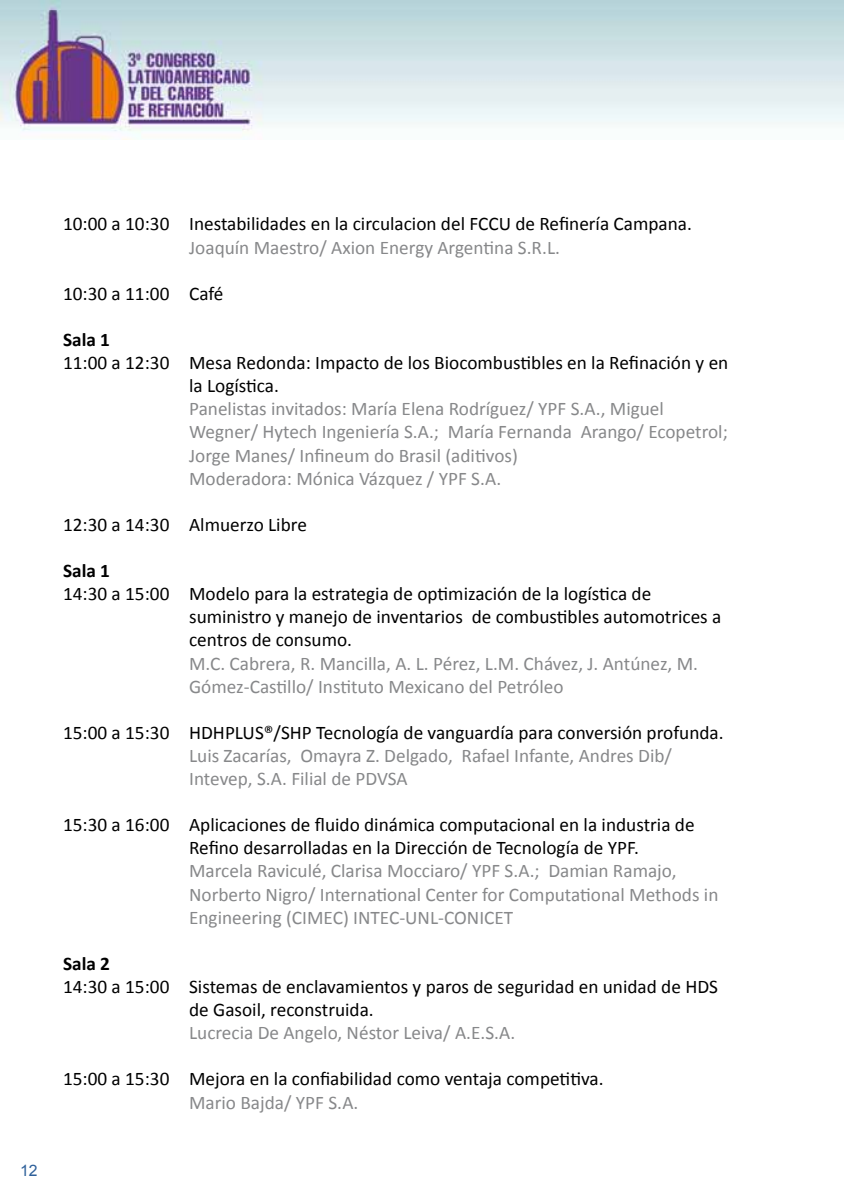
<style>
.page{position:relative;width:844px;height:1191px;background:#fff}
.page>*{position:absolute;margin:0;border:0;box-sizing:border-box;transform-origin:0 0}
.t1{font:19.25px/23.1px "Calibri";color:#000}
.t2{font:19.25px/23.1px "Calibri";color:#87888a}
.t3{font:700 19.25px "Calibri";color:#000}
.t4{font:15.75px "Arial";color:#2e609a}
</style>
<div class="page">
<img style="left:0;top:0;width:843px;height:139px">
<p class="t4" style="left:20px;top:1159px;width:19px">12</p>
<p class="t1" style="left:63px;top:212px;width:630px">10:00 a 10:30 Inestabilidades en la circulacion del FCCU de Refinería Campana.</p>
<p class="t2" style="left:189px;top:235px;width:372px">Joaquín Maestro/ Axion Energy Argentina S.R.L.</p>
<p class="t1" style="left:63px;top:281px;width:162px">10:30 a 11:00 Café</p>
<p class="t3" style="left:63px;top:328px;width:48px">Sala 1</p>
<p class="t1" style="left:189px;top:350px;width:540px;text-indent:-126px">11:00 a 12:30 Mesa Redonda: Impacto de los Biocombustibles en la Refinación y en la Logística.</p>
<p class="t2" style="left:189px;top:396px;width:540px">Panelistas invitados: María Elena Rodríguez/ YPF S.A., Miguel Wegner/ Hytech Ingeniería S.A.; María Fernanda Arango/ Ecopetrol; Jorge Manes/ Infineum do Brasil (aditivos)<br>Moderadora: Mónica Vázquez / YPF S.A.</p>
<p class="t1" style="left:63px;top:512px;width:245px">12:30 a 14:30 Almuerzo Libre</p>
<p class="t3" style="left:63px;top:559px;width:48px">Sala 1</p>
<p class="t1" style="left:189px;top:581px;width:533px;text-indent:-126px">14:30 a 15:00 Modelo para la estrategia de optimización de la logística de suministro y manejo de inventarios de combustibles automotrices a centros de consumo.</p>
<p class="t2" style="left:189px;top:650px;width:510px">M.C. Cabrera, R. Mancilla, A. L. Pérez, L.M. Chávez, J. Antúnez, M.<br>Gómez-Castillo/ Instituto Mexicano del Petróleo</p>
<p class="t1" style="left:63px;top:720px;width:662px">15:00 a 15:30 HDHPLUS®/SHP Tecnología de vanguardía para conversión profunda.</p>
<p class="t2" style="left:189px;top:743px;width:484px">Luis Zacarías, Omayra Z. Delgado, Rafael Infante, Andres Dib/<br>Intevep, S.A. Filial de PDVSA</p>
<p class="t1" style="left:189px;top:812px;width:507px;text-indent:-126px">15:30 a 16:00 Aplicaciones de fluido dinámica computacional en la industria de<br>Refino desarrolladas en la Dirección de Tecnología de YPF.</p>
<p class="t2" style="left:189px;top:858px;width:530px">Marcela Raviculé, Clarisa Mocciaro/ YPF S.A.; Damian Ramajo,<br>Norberto Nigro/ International Center for Computational Methods in<br>Engineering (CIMEC) INTEC-UNL-CONICET</p>
<p class="t3" style="left:63px;top:951px;width:48px">Sala 2</p>
<p class="t1" style="left:189px;top:974px;width:530px;text-indent:-126px">14:30 a 15:00 Sistemas de enclavamientos y paros de seguridad en unidad de HDS de Gasoil, reconstruida.</p>
<p class="t2" style="left:189px;top:1020px;width:327px">Lucrecia De Angelo, Néstor Leiva/ A.E.S.A.</p>
<p class="t1" style="left:63px;top:1066px;width:542px">15:00 a 15:30 Mejora en la confiabilidad como ventaja competitiva.</p>
<p class="t2" style="left:189px;top:1089px;width:171px">Mario Bajda/ YPF S.A.</p>
</div>
